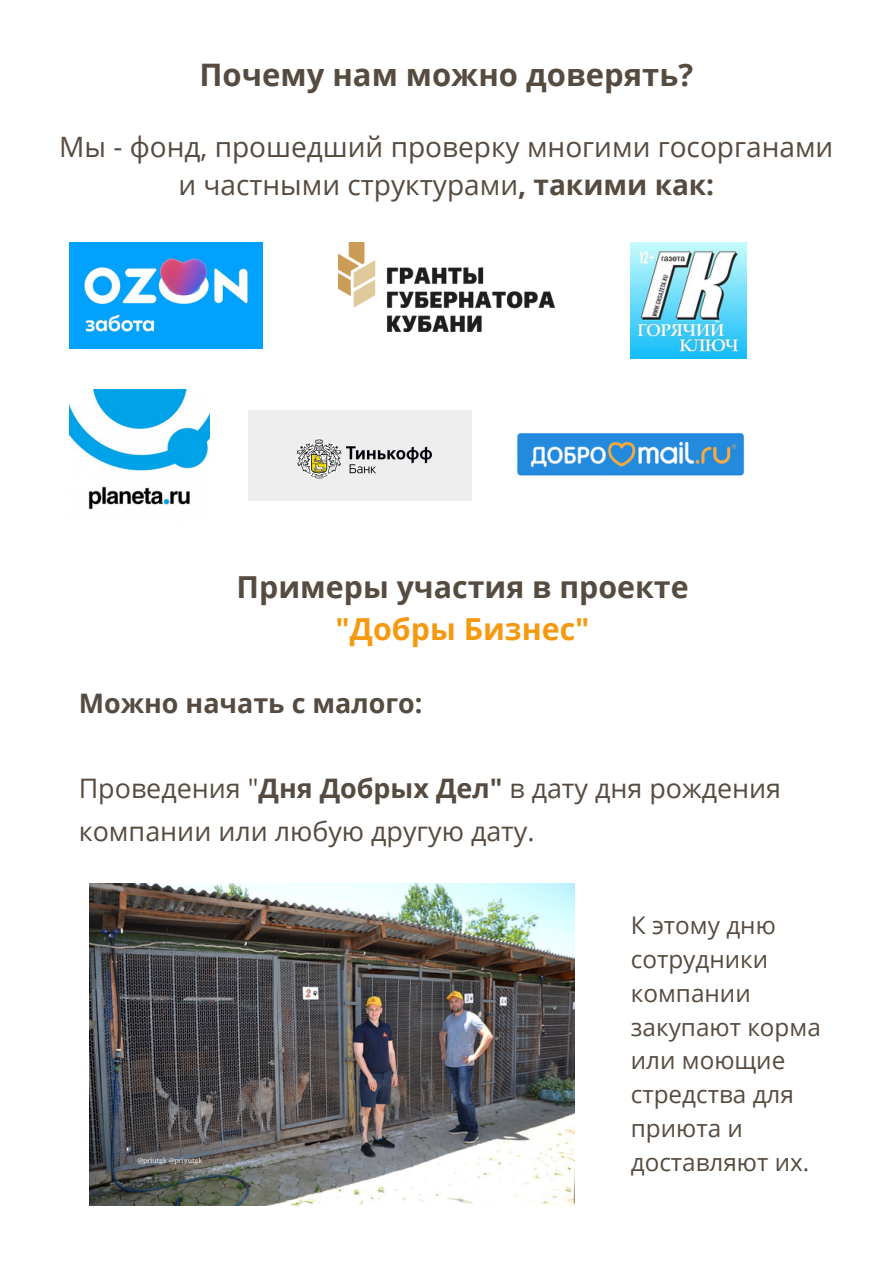
<style>
.page{position:relative;width:893px;height:1264px;background:#fff}
.page>*{position:absolute;margin:0;border:0;box-sizing:border-box;transform-origin:0 0}
.t1{font:700 31.05px "Open Sans";color:#564b40}
.t2{font:700 30.3px "Open Sans";color:#564b40}
.t3{font:700 30.3px "Open Sans";color:#f59910}
.t4{font:28.05px/38.2px "Open Sans";color:#564b40;text-align:center}
.t5{font:26.85px/42.8px "Open Sans";color:#564b40}
.t6{font:700 26.85px "Open Sans";color:#564b40}
.t7{font:24.3px/33.8px "Open Sans";color:#564b40}
.s1{font-weight:700}
</style>
<div class="page">
<img style="left:70px;top:242px;width:192px;height:106px">
<img style="left:630px;top:242px;width:116px;height:116px">
<img style="left:338px;top:242px;width:216px;height:89px">
<img style="left:517px;top:433px;width:228px;height:43px">
<img style="left:249px;top:411px;width:222px;height:89px">
<img style="left:70px;top:390px;width:139px;height:120px">
<img style="left:89px;top:883px;width:485px;height:322px">
<p class="t1" style="left:199px;top:53px;width:495px">Почему нам можно доверять?</p>
<p class="t4" style="left:59px;top:127px;width:775px">Мы - фонд, прошедший проверку многими госорганами и частными структурами<span class="s1">, такими как:</span></p>
<p class="t2" style="left:236px;top:566px;width:453px">Примеры участия в проекте</p>
<p class="t3" style="left:335px;top:607px;width:255px">"Добры Бизнес"</p>
<p class="t6" style="left:79px;top:683px;width:345px">Можно начать с малого:</p>
<p class="t5" style="left:79px;top:766px;width:704px">Проведения "<span class="s1">Дня Добрых Дел"</span> в дату дня рождения компании или любую другую дату.</p>
<p class="t7" style="left:630px;top:908px;width:191px">К этому дню сотрудники компании закупают корма или моющие стредства для приюта и доставляют их.</p>
</div>
